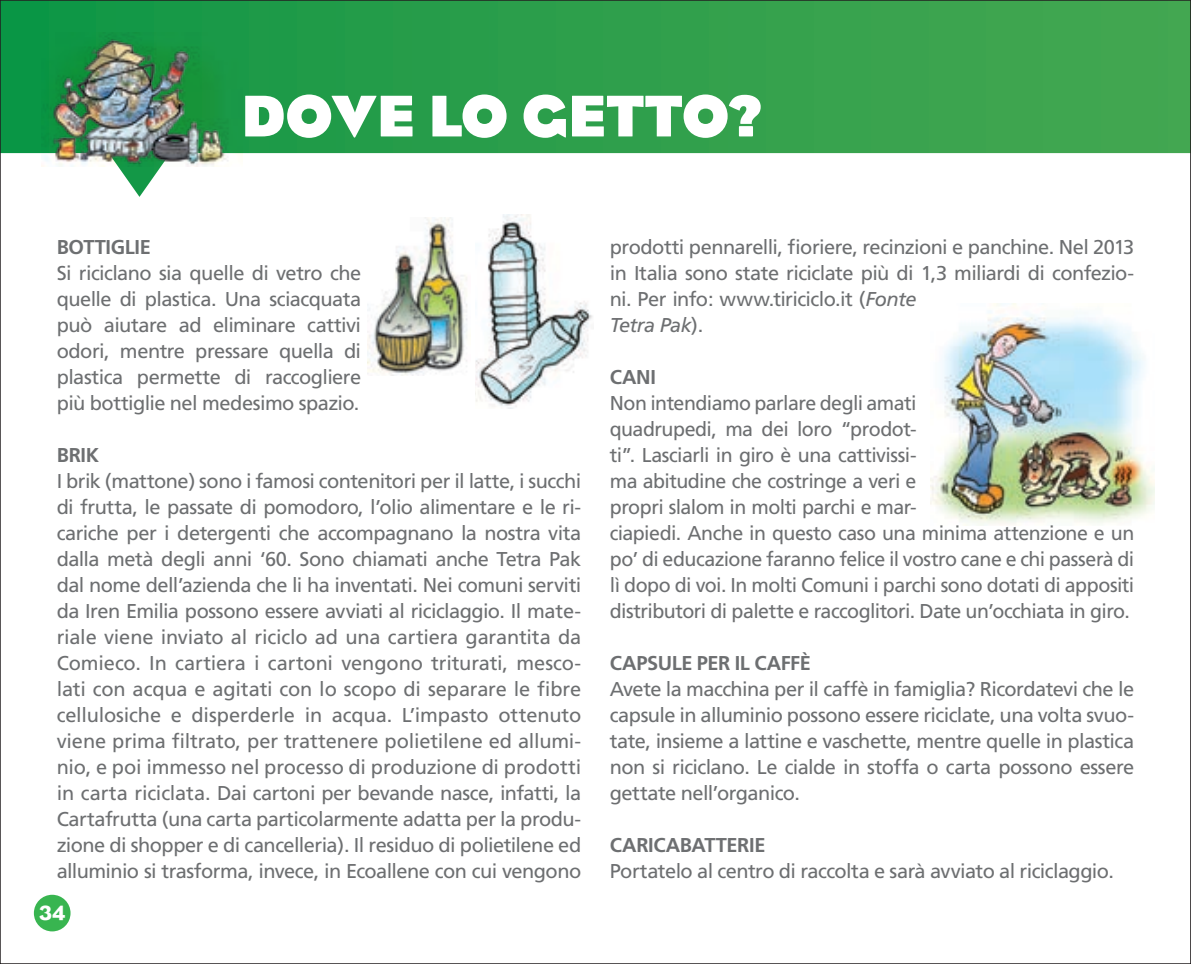
<style>
.page{position:relative;width:1191px;height:964px;background:#fff}
.page>*{position:absolute;margin:0;border:0;box-sizing:border-box;transform-origin:0 0}
.t1{font:700 60px "Eagle";color:#fff}
.t2{font:21px "Eagle";color:#fff}
.t3{font:20px/26px "Frutiger";letter-spacing:-.03em;color:#6d6f71;text-align:justify}
.t4{font:700 20px "Frutiger";letter-spacing:-.02em;color:#6d6f71}
.t5{font:italic 20px "Frutiger LT Std";letter-spacing:-.03em;color:#6d6f71}
.s1{font-family:"Frutiger LT Std";font-style:italic}
.s2{font-family:"Frutiger";font-style:normal}
</style>
<div class="page">
<svg style="left:2px;top:2px;width:1187px;height:195px"></svg>
<div style="left:34px;top:895px;width:37px;height:36px;background:#38b550;border-radius:50%"></div>
<svg style="left:1190px;top:0;width:1px;height:964px"></svg>
<img style="left:41px;top:32px;width:201px;height:134px">
<img style="left:45px;top:39px;width:185px;height:123px">
<img style="left:367px;top:218px;width:100px;height:158px">
<img style="left:476px;top:214px;width:117px;height:194px">
<img style="left:930px;top:304px;width:225px;height:221px">
<h1 class="t1" style="left:241px;top:83px;width:522px">DOVE LO GETTO?</h1>
<p class="t4" style="left:57px;top:235px;width:93px">BOTTIGLIE</p>
<p class="t3" style="left:57px;top:260px;width:306px">Si riciclano sia quelle di vetro che quelle di plastica. Una sciacquata può aiutare ad eliminare cattivi odori, mentre pressare quella di plastica permette di raccogliere più bottiglie nel medesimo spazio.</p>
<p class="t4" style="left:57px;top:443px;width:44px">BRIK</p>
<p class="t3" style="left:57px;top:468px;width:526px">I brik (mattone) sono i famosi contenitori per il latte, i succhi di frutta, le passate di pomodoro, l’olio alimentare e le ri&shy;cariche per i detergenti che accompagnano la nostra vita dalla metà degli anni ‘60. Sono chiamati anche Tetra Pak dal nome dell’azienda che li ha inventati. Nei comuni serviti da Iren Emilia possono essere avviati al riciclaggio. Il mate&shy;riale viene inviato al riciclo ad una cartiera garantita da Comieco. In cartiera i cartoni vengono triturati, mesco&shy;lati con acqua e agitati con lo scopo di separare le fibre cellulosiche e disperderle in acqua. L’impasto ottenuto viene prima filtrato, per trattenere polietilene ed allumi&shy;nio, e poi immesso nel processo di produzione di prodotti in carta riciclata. Dai cartoni per bevande nasce, infatti, la Cartafrutta (una carta particolarmente adatta per la produ&shy;zione di shopper e di cancelleria). Il residuo di polietilene ed alluminio si trasforma, invece, in Ecoallene con cui vengono</p>
<p class="t2" style="left:39px;top:900px;width:27px">34</p>
<p class="t3" style="left:610px;top:234px;width:526px">prodotti pennarelli, fioriere, recinzioni e panchine. Nel 2013 in Italia sono state riciclate più di 1,3 miliardi di confezio&shy;ni. Per info: www.tiriciclo.it (<span class="s1">Fonte</span></p>
<p class="t5" style="left:610px;top:313px;width:95px">Tetra Pak<span class="s2">).</span></p>
<p class="t4" style="left:610px;top:365px;width:14px">CAN</p>
<p class="t4" style="left:650px;top:365px;width:7px">I</p>
<p class="t3" style="left:610px;top:390px;width:526px;text-align:left">Non intendiamo parlare degli amati<br>quadrupedi, ma dei loro “prodot-<br>ti”. Lasciarli in giro è una cattivissi-<br>ma abitudine che costringe a veri e<br>propri slalom in molti parchi e mar-<br>ciapiedi. Anche in questo caso una minima attenzione e un po’ di educazione faranno felice il vostro cane e chi passerà di lì dopo di voi. In molti Comuni i parchi sono dotati di appositi distributori di palette e raccoglitori. Date un’occhiata in giro.</p>
<p class="t4" style="left:610px;top:651px;width:13px">CAPS</p>
<p class="t4" style="left:657px;top:651px;width:51px">ULE PER</p>
<p class="t4" style="left:735px;top:651px;width:78px">IL CAFFÈ</p>
<p class="t3" style="left:610px;top:676px;width:526px">Avete la macchina per il caffè in famiglia? Ricordatevi che le capsule in alluminio possono essere riciclate, una volta svuo&shy;tate, insieme a lattine e vaschette, mentre quelle in plastica non si riciclano. Le cialde in stoffa o carta possono essere gettate nell’organico.</p>
<p class="t4" style="left:610px;top:833px;width:14px">CAR</p>
<p class="t4" style="left:648px;top:833px;width:20px">ICABA</p>
<p class="t4" style="left:704px;top:833px;width:60px">TTERIE</p>
<p class="t3" style="left:610px;top:858px;width:505px">Portatelo al centro di raccolta e sarà avviato al riciclaggio.</p>
</div>
